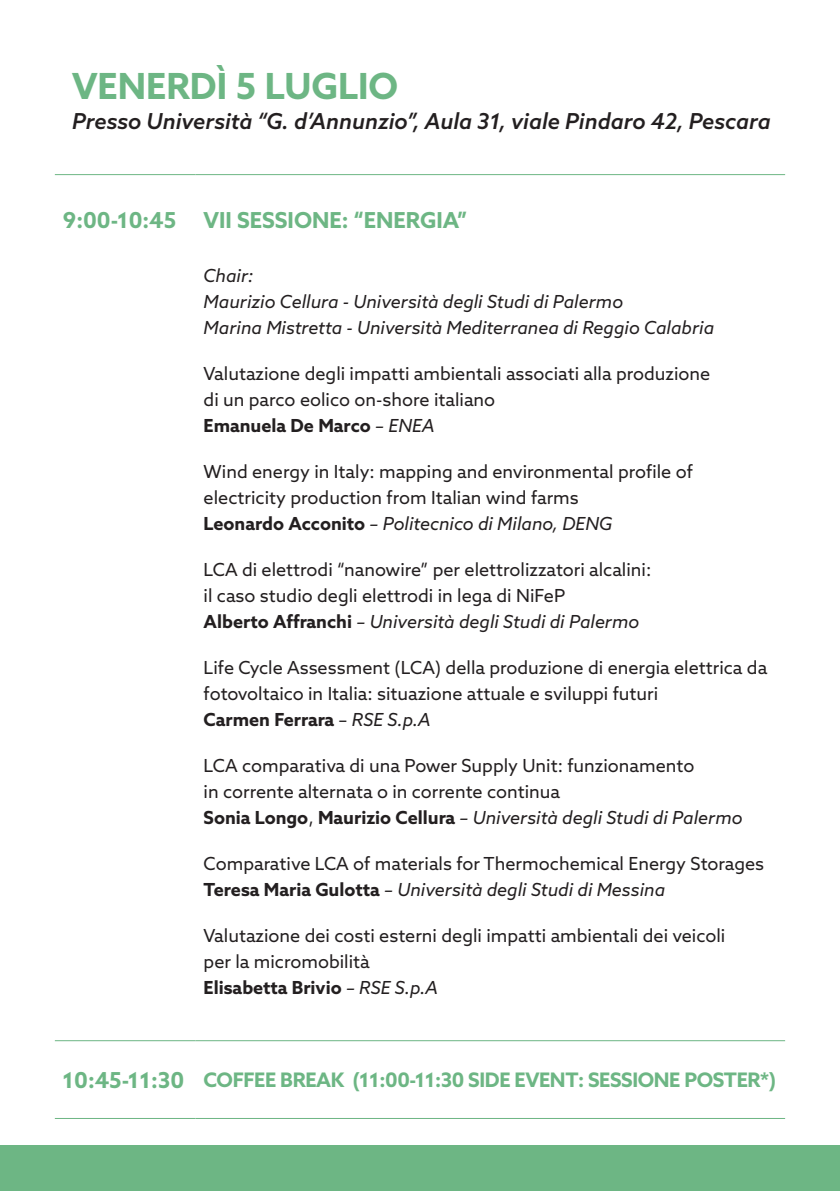
<style>
.page{position:relative;width:840px;height:1191px;background:#fff}
.page>*{position:absolute;margin:0;border:0;box-sizing:border-box;transform-origin:0 0}
.t1{font:700 36px "Azo Sans";color:#6db684}
.t2{font:italic 500 22px "Azo Sans";color:#231f20}
.t3{font:700 22px "Azo Sans";color:#6db684}
.t4{font:700 20px "Azo Sans";letter-spacing:-.02em;color:#6db684}
.t5{font:18px/26px "Azo Sans";color:#231f20}
.t6{font:italic 18px "Azo Sans";color:#231f20}
.t7{font:700 18px "Azo Sans";color:#231f20}
.s1{font-weight:400;font-style:italic}
.s2{font-weight:700;font-style:normal}
.s3{font-weight:400}
.s4{font-style:normal}
</style>
<div class="page">
<hr style="left:55px;top:174px;width:140px;height:1px;background:#6db684">
<hr style="left:195px;top:174px;width:589px;height:1px;background:#6db684">
<hr style="left:55px;top:1040px;width:140px;height:1px;background:#6db684">
<hr style="left:195px;top:1040px;width:589px;height:1px;background:#6db684">
<hr style="left:55px;top:1118px;width:140px;height:1px;background:#6db684">
<hr style="left:195px;top:1118px;width:589px;height:1px;background:#6db684">
<div style="left:0;top:1145px;width:839px;height:46px;background:#6db684"></div>
<p class="t1" style="left:72px;top:63px;width:327px">VENERDÌ 5 LUGLIO</p>
<p class="t2" style="left:72px;top:107px;width:699px">Presso Università “G. d’Annunzio”, Aula 31, viale Pindaro 42, Pescara</p>
<p class="t3" style="left:63px;top:205px;width:115px">9:00-10:45</p>
<p class="t3" style="left:203px;top:205px;width:265px">VII SESSIONE: “ENERGIA”</p>
<p class="t6" style="left:203px;top:264px;width:51px">Chair:</p>
<p class="t6" style="left:203px;top:290px;width:421px">Maurizio Cellura - Università degli Studi di Palermo</p>
<p class="t6" style="left:203px;top:316px;width:512px">Marina Mistretta - Università Mediterranea di Reggio Calabria</p>
<p class="t5" style="left:203px;top:360px;width:508px">Valutazione degli impatti ambientali associati alla produzione</p>
<p class="t5" style="left:203px;top:386px;width:293px">di un parco eolico on-shore italiano</p>
<p class="t7" style="left:203px;top:413px;width:232px">Emanuela De Marco <span class="s1">– ENEA</span></p>
<p class="t5" style="left:203px;top:458px;width:490px">Wind energy in Italy: mapping and environmental profile of electricity production from Italian wind farms</p>
<p class="t6" style="left:203px;top:512px;width:410px"><span class="s2">Leonardo Acconito</span> – Politecnico di Milano, DENG</p>
<p class="t5" style="left:203px;top:556px;width:449px">LCA di elettrodi “nanowire” per elettrolizzatori alcalini:</p>
<p class="t5" style="left:203px;top:582px;width:363px">il caso studio degli elettrodi in lega di NiFeP</p>
<p class="t6" style="left:203px;top:610px;width:437px"><span class="s2">Alberto Affranchi</span> – Università degli Studi di Palermo</p>
<p class="t5" style="left:203px;top:654px;width:564px">Life Cycle Assessment (LCA) della produzione di energia elettrica da fotovoltaico in Italia: situazione attuale e sviluppi futuri</p>
<p class="t7" style="left:203px;top:707px;width:228px">Carmen Ferrara <span class="s3">–</span> <span class="s1">RSE S.p.A</span></p>
<p class="t5" style="left:203px;top:752px;width:492px">LCA comparativa di una Power Supply Unit: funzionamento</p>
<p class="t5" style="left:203px;top:778px;width:358px">in corrente alternata o in corrente continua</p>
<p class="t6" style="left:203px;top:806px;width:540px"><span class="s2">Sonia Longo</span><span class="s4">,</span> <span class="s2">Maurizio Cellura</span> – Università degli Studi di Palermo</p>
<p class="t5" style="left:203px;top:850px;width:561px">Comparative LCA of materials for Thermochemical Energy Storages</p>
<p class="t6" style="left:203px;top:878px;width:463px"><span class="s2">Teresa Maria Gulotta</span> – Università degli Studi di Messina</p>
<p class="t5" style="left:203px;top:922px;width:523px">Valutazione dei costi esterni degli impatti ambientali dei veicoli</p>
<p class="t5" style="left:203px;top:948px;width:168px">per la micromobilità</p>
<p class="t7" style="left:203px;top:975px;width:235px">Elisabetta Brivio <span class="s1">– RSE S.p.A</span></p>
<p class="t3" style="left:63px;top:1065px;width:123px">10:45-11:30</p>
<p class="t4" style="left:203px;top:1067px;width:574px">COFFEE BREAK (11:00-11:30 SIDE EVENT: SESSIONE POSTER*)</p>
</div>
